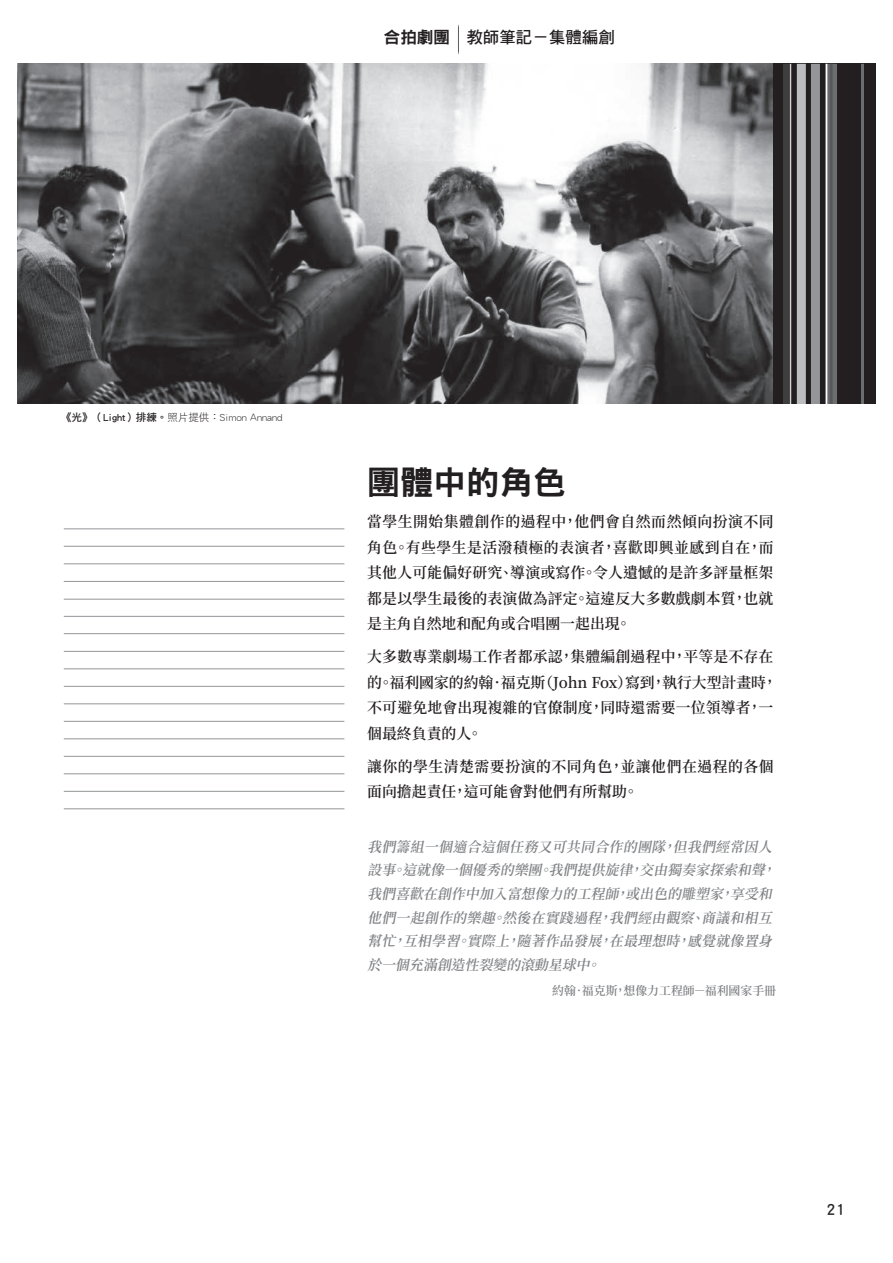
<style>
.page{position:relative;width:893px;height:1263px;background:#fff}
.page>*{position:absolute;margin:0;border:0;box-sizing:border-box;transform-origin:0 0}
.t1{font:33px "DF Hei Std W9";letter-spacing:.005em;color:#231f20}
.t2{font:16.5px "DF Hei Std W7";color:#231f20}
.t3{font:600 15px/25.5px "Noto Serif CJ Ktc";letter-spacing:.015em;color:#231f20;text-align:justify}
.t4{font:600 15px/25.5px "Noto Serif CJ Ktc";letter-spacing:.035em;color:#231f20}
.t5{font:italic 600 14.1px/23.7px "Noto Serif CJ Ktc";color:#808285}
.t6{font:600 12px "Noto Serif CJ Ktc";color:#808285}
.t7{font:10.5px "DF Hei Std W3";color:#231f20}
.s1{font-family:"DF Hei Std W9"}
.s2{font-family:"Helvetica Neue";font-weight:200;font-size:27px}
.s3{font-family:"DF Hei Std W7"}
</style>
<div class="page">
<hr style="left:64px;top:546px;width:280px;height:1px;background:#939598">
<hr style="left:64px;top:529px;width:280px;height:1px;background:#939598">
<hr style="left:64px;top:564px;width:280px;height:1px;background:#939598">
<hr style="left:64px;top:581px;width:280px;height:1px;background:#939598">
<hr style="left:64px;top:599px;width:280px;height:1px;background:#939598">
<hr style="left:64px;top:616px;width:280px;height:1px;background:#939598">
<hr style="left:64px;top:633px;width:280px;height:1px;background:#939598">
<hr style="left:64px;top:651px;width:280px;height:1px;background:#939598">
<hr style="left:64px;top:791px;width:280px;height:1px;background:#939598">
<hr style="left:64px;top:808px;width:280px;height:1px;background:#939598">
<hr style="left:64px;top:669px;width:280px;height:1px;background:#939598">
<hr style="left:64px;top:686px;width:280px;height:1px;background:#939598">
<hr style="left:64px;top:704px;width:280px;height:1px;background:#939598">
<hr style="left:64px;top:721px;width:280px;height:1px;background:#939598">
<hr style="left:64px;top:738px;width:280px;height:1px;background:#939598">
<hr style="left:64px;top:756px;width:280px;height:1px;background:#939598">
<hr style="left:64px;top:773px;width:280px;height:1px;background:#939598">
<img style="left:17px;top:64px;width:757px;height:340px">
<div style="left:774px;top:64px;width:102px;height:340px;background:#231f20"></div>
<div style="left:811px;top:64px;width:9px;height:340px;background:#939598"></div>
<hr style="left:861px;top:64px;width:3px;height:340px;background:#6c6d70">
<hr style="left:790px;top:64px;width:1px;height:340px;background:#d1d2d4">
<svg style="left:825px;top:64px;width:12px;height:340px;background:#737477"></svg>
<div style="left:797px;top:64px;width:9px;height:340px;background:#bcbdc0"></div>
<div style="left:783px;top:64px;width:6px;height:340px;background:#3e3e3f"></div>
<hr style="left:826px;top:64px;width:1px;height:340px;background:#fff">
<hr style="left:830px;top:64px;width:3px;height:340px;background:#57585a">
<p class="t2" style="left:384px;top:29px;width:233px"><span class="s1">合拍劇團</span> <span class="s2">|</span> 教師筆記－集體編創</p>
<p class="t7" style="left:61px;top:412px;width:223px"><span class="s3">《光》（Light）排練。</span>照片提供：Simon Annand</p>
<h1 class="t1" style="left:367px;top:464px;width:200px">團體中的角色</h1>
<p class="t3" style="left:367px;top:509px;width:408px">當學生開始集體創作的過程中，他們會自然而然傾向扮演不同角色。有些學生是活潑積極的表演者，喜歡即興並感到自在，而其他人可能偏好研究、導演或寫作。令人遺憾的是許多評量框架都是以學生最後的表演做為評定。這違反大多數戲劇本質，也就是主角自然地和配角或合唱團一起出現。</p>
<p class="t3" style="left:367px;top:644px;width:411px;text-align:left">大多數專業劇場工作者都承認，集體編創過程中，平等是不存在的。福利國家的約翰．福克斯（John Fox）寫到，執行大型計畫時，不可避免地會出現複雜的官僚制度，同時還需要一位領導者，一個最終負責的人。</p>
<p class="t4" style="left:367px;top:754px;width:408px">讓你的學生清楚需要扮演的不同角色，並讓他們在過程的各個面向擔起責任，這可能會對他們有所幫助。</p>
<p class="t5" style="left:367px;top:835px;width:417px">我們籌組一個適合這個任務又可共同合作的團隊，但我們經常因人設事。這就像一個優秀的樂團。我們提供旋律，交由獨奏家探索和聲，我們喜歡在創作中加入富想像力的工程師，或出色的雕塑家，享受和他們一起創作的樂趣。然後在實踐過程，我們經由觀察、商議和相互幫忙，互相學習。實際上，隨著作品發展，在最理想時，感覺就像置身於一個充滿創造性裂變的滾動星球中。</p>
<p class="t6" style="left:552px;top:984px;width:225px">約翰．福克斯，想像力工程師－福利國家手冊</p>
<p class="t2" style="left:826px;top:1200px;width:20px">21</p>
</div>
